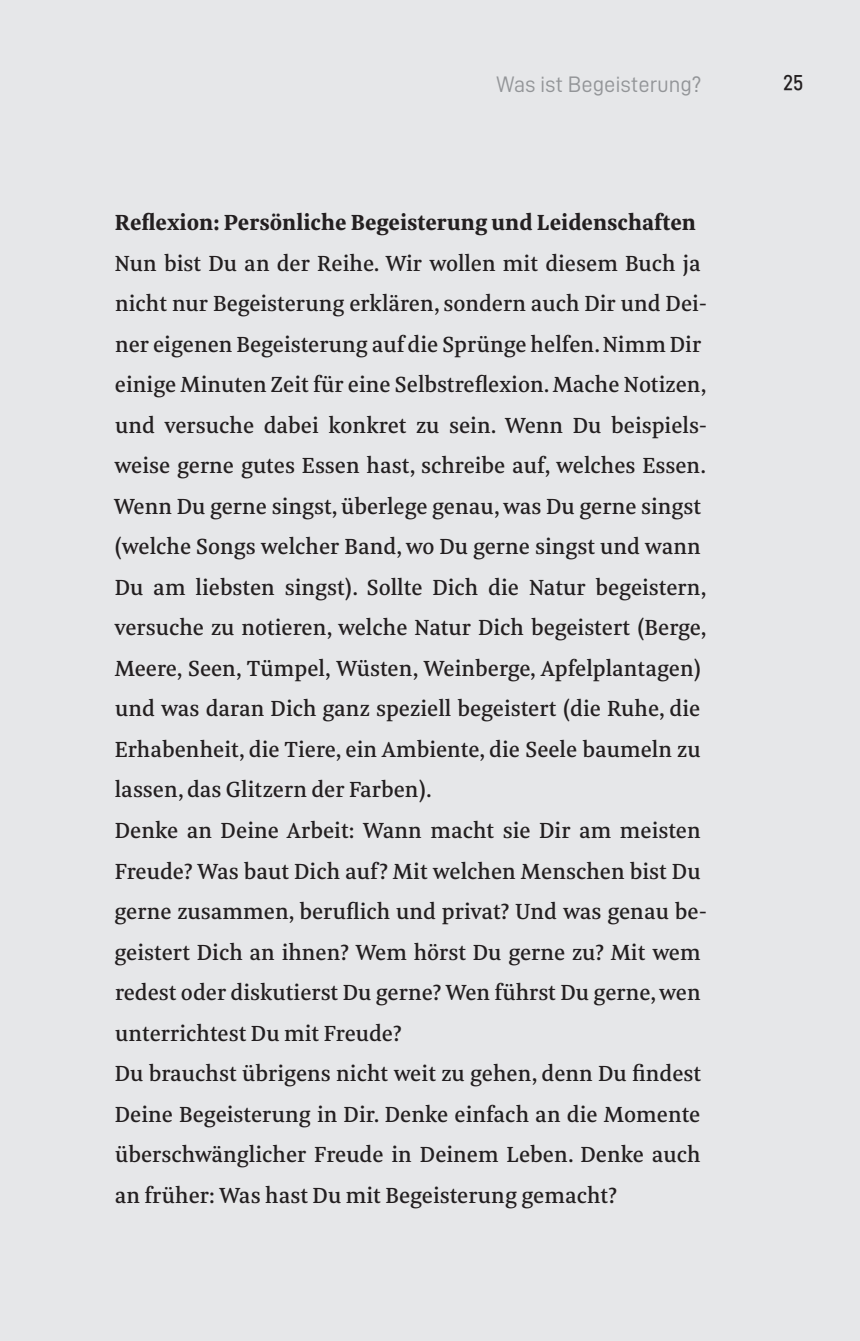
<style>
.page{position:relative;width:860px;height:1341px;background:#fff}
.page>*{position:absolute;margin:0;border:0;box-sizing:border-box;transform-origin:0 0}
.t1{font:500 22.5px/40.5px "Meret Pro";color:#231f20}
.t2{font:800 22.5px "Meret Pro";color:#231f20}
.t3{font:22.5px "D DIN PRO Regular";letter-spacing:-.005em;color:#939598}
.t4{font:21.38px "D DIN PRO Medium";color:#231f20}
</style>
<div class="page">
<div style="left:0;top:0;width:859px;height:1340px;background:#e6e7e9"></div>
<p class="t3" style="left:496px;top:72px;width:206px">Was ist Begeisterung?</p>
<p class="t4" style="left:782px;top:71px;width:22px">25</p>
<p class="t2" style="left:115px;top:206px;width:582px">Reflexion: Persönliche Begeisterung und Leidenschaften</p>
<p class="t1" style="left:114px;top:242px;width:594px">Nun bist Du an der Reihe. Wir wollen mit diesem Buch ja nicht nur Begeisterung erklären, sondern auch Dir und Dei&shy;ner eigenen Begeisterung auf die Sprünge helfen. Nimm Dir einige Minuten Zeit für eine Selbstreflexion. Mache Notizen, und versuche dabei konkret zu sein. Wenn Du beispiels&shy;weise gerne gutes Essen hast, schreibe auf, welches Essen.<br>Wenn Du gerne singst, überlege genau, was Du gerne singst (welche Songs welcher Band, wo Du gerne singst und wann Du am liebsten singst). Sollte Dich die Natur begeistern, versuche zu notieren, welche Natur Dich begeistert (Berge, Meere, Seen, Tümpel, Wüsten, Weinberge, Apfelplantagen) und was daran Dich ganz speziell begeistert (die Ruhe, die Erhabenheit, die Tiere, ein Ambiente, die Seele baumeln zu lassen, das Glitzern der Farben).<br>Denke an Deine Arbeit: Wann macht sie Dir am meisten Freude? Was baut Dich auf? Mit welchen Menschen bist Du gerne zusammen, beruflich und privat? Und was genau be&shy;geistert Dich an ihnen? Wem hörst Du gerne zu? Mit wem redest oder diskutierst Du gerne? Wen führst Du gerne, wen unterrichtest Du mit Freude?<br>Du brauchst übrigens nicht weit zu gehen, denn Du findest Deine Begeisterung in Dir. Denke einfach an die Momente überschwänglicher Freude in Deinem Leben. Denke auch an früher: Was hast Du mit Begeisterung gemacht?</p>
</div>
